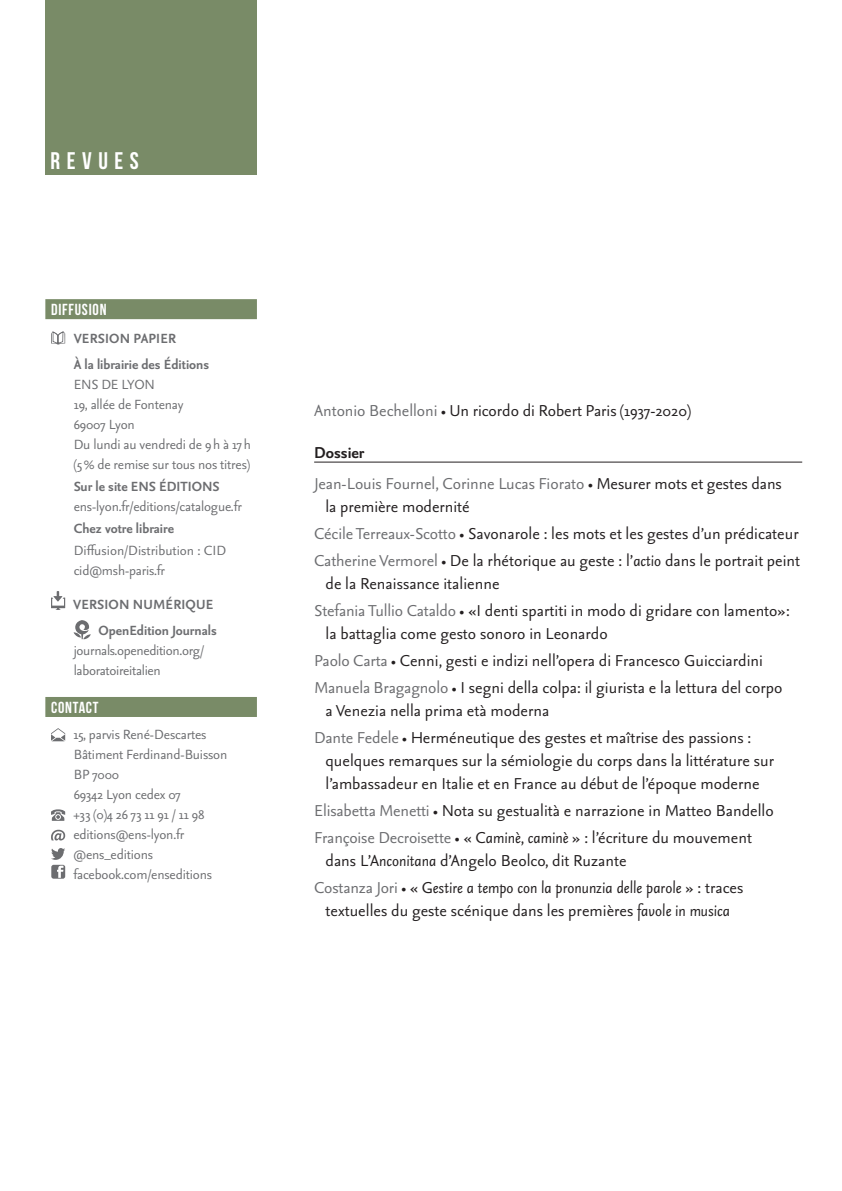
<style>
.page{position:relative;width:842px;height:1191px;background:#fff}
.page>*{position:absolute;margin:0;border:0;box-sizing:border-box;transform-origin:0 0}
.t1{font:24px "Bebas Neue";letter-spacing:.275em;color:#fff}
.t2{font:19px/27px "Seria Sans Pro";color:#231f20}
.t3{font:italic 19px/27px "Seria Sans Pro";color:#231f20}
.t4{font:19px/31px "Seria Sans Pro";color:#6c6d70}
.t5{font:16px/20px "Seria Sans Pro";letter-spacing:-.01em;color:#6c6d70}
.t6{font:700 16px/26px "Seria Sans Pro";color:#6c6d70}
.t7{font:16px "Bebas Neue";letter-spacing:.05em;color:#fff}
.s1{color:#6c6d70}
.s2{font-weight:700;color:#231f20}
.s3{color:#231f20}
.s4{font-style:italic}
.s5{font-style:normal}
.s6{font-style:normal;color:#6c6d70}
</style>
<div class="page">
<div style="left:45px;top:0;width:212px;height:175px;background:#798b67"></div>
<hr style="left:314px;top:462px;width:488px;height:1px;background:#231f20">
<div style="left:45px;top:299px;width:212px;height:20px;background:#798b67"></div>
<div style="left:45px;top:697px;width:212px;height:20px;background:#798b67"></div>
<svg style="left:74px;top:620px;width:17px;height:19px"></svg>
<svg style="left:51px;top:331px;width:14px;height:14px"></svg>
<svg style="left:51px;top:591px;width:14px;height:19px"></svg>
<svg style="left:51px;top:728px;width:14px;height:13px"></svg>
<svg style="left:51px;top:809px;width:14px;height:12px"></svg>
<svg style="left:51px;top:829px;width:14px;height:50px"></svg>
<p class="t1" style="left:50px;top:148px;width:90px">REVUES</p>
<p class="t7" style="left:51px;top:301px;width:57px">DIFFUSION</p>
<p class="t6" style="left:74px;top:324px;width:137px">VERSION PAPIER<br>À la librairie des Éditions</p>
<p class="t5" style="left:74px;top:373px;width:179px">ENS DE LYON<br>19, allée de Fontenay<br>69007 Lyon<br>Du lundi au vendredi de 9h à 17h (5% de remise sur tous nos titres)</p>
<p class="t6" style="left:74px;top:472px;width:147px">Sur le site ENS ÉDITIONS</p>
<p class="t5" style="left:74px;top:495px;width:170px">ens-lyon.fr/editions/catalogue.fr</p>
<p class="t6" style="left:74px;top:514px;width:102px">Chez votre libraire</p>
<p class="t5" style="left:74px;top:539px;width:154px">Diffusion/Distribution : CID cid@msh-paris.fr</p>
<p class="t6" style="left:73px;top:590px;width:145px;text-align:right">VERSION NUMÉRIQUE<br>OpenEdition Journals</p>
<p class="t5" style="left:74px;top:639px;width:132px">journals.openedition.org/ laboratoireitalien</p>
<p class="t7" style="left:51px;top:698px;width:49px">CONTACT</p>
<p class="t5" style="left:73px;top:723px;width:156px">15, parvis René-Descartes<br>Bâtiment Ferdinand-Buisson<br>BP 7000<br>69342 Lyon cedex 07<br>+33 (0)4 26 73 11 91 / 11 98 editions@ens-lyon.fr @ens_editions facebook.com/enseditions</p>
<p class="t2" style="left:314px;top:396px;width:378px"><span class="s1">Antonio Bechelloni</span> • Un ricordo di Robert Paris (1937-2020)</p>
<p class="t4" style="left:314px;top:436px;width:469px"><span class="s2">Dossier<br></span>Jean-Louis Fournel, Corinne Lucas Fiorato <span class="s3">• Mesurer mots et gestes dans</span></p>
<p class="t2" style="left:314px;top:492px;width:487px;text-indent:11px">la première modernité<br><span class="s1">Cécile Terreaux-Scotto</span> • Savonarole : les mots et les gestes d’un prédicateur<br><span class="s1">Catherine Vermorel</span> • De la rhétorique au geste : l’<span class="s4">actio</span> dans le portrait peint</p>
<p class="t2" style="left:314px;top:569px;width:477px;text-indent:11px">de la Renaissance italienne<br><span class="s1">Stefania Tullio Cataldo</span> • «I denti spartiti in modo di gridare con lamento»:</p>
<p class="t2" style="left:314px;top:619px;width:470px;text-indent:11px">la battaglia come gesto sonoro in Leonardo<br><span class="s1">Paolo Carta</span> • Cenni, gesti e indizi nell’opera di Francesco Guicciardini<br><span class="s1">Manuela Bragagnolo</span> • I segni della colpa: il giurista e la lettura del corpo</p>
<p class="t2" style="left:314px;top:696px;width:439px;text-indent:11px">a Venezia nella prima età moderna<br><span class="s1">Dante Fedele</span> • Herméneutique des gestes et maîtrise des passions :</p>
<p class="t2" style="left:325px;top:748px;width:450px;line-height:23px">quelques remarques sur la sémiologie du corps dans la littérature sur l’ambassadeur en Italie et en France au début de l’époque moderne</p>
<p class="t2" style="left:314px;top:796px;width:461px"><span class="s1">Elisabetta Menetti</span> • Nota su gestualità e narrazione in Matteo Bandello<br><span class="s1">Françoise Decroisette</span> • « <span class="s4">Caminè, caminè</span> » : l’écriture du mouvement</p>
<p class="t3" style="left:314px;top:846px;width:431px;text-indent:11px"><span class="s5">dans</span> L’Anconitana <span class="s5">d’Angelo Beolco, dit Ruzante<br></span><span class="s6">Costanza Jori</span> <span class="s5">• «</span> Gestire a tempo con la pronunzia delle parole <span class="s5">» : traces</span></p>
<p class="t2" style="left:325px;top:896px;width:406px">textuelles du geste scénique dans les premières <span class="s4">favole in musica</span></p>
</div>
